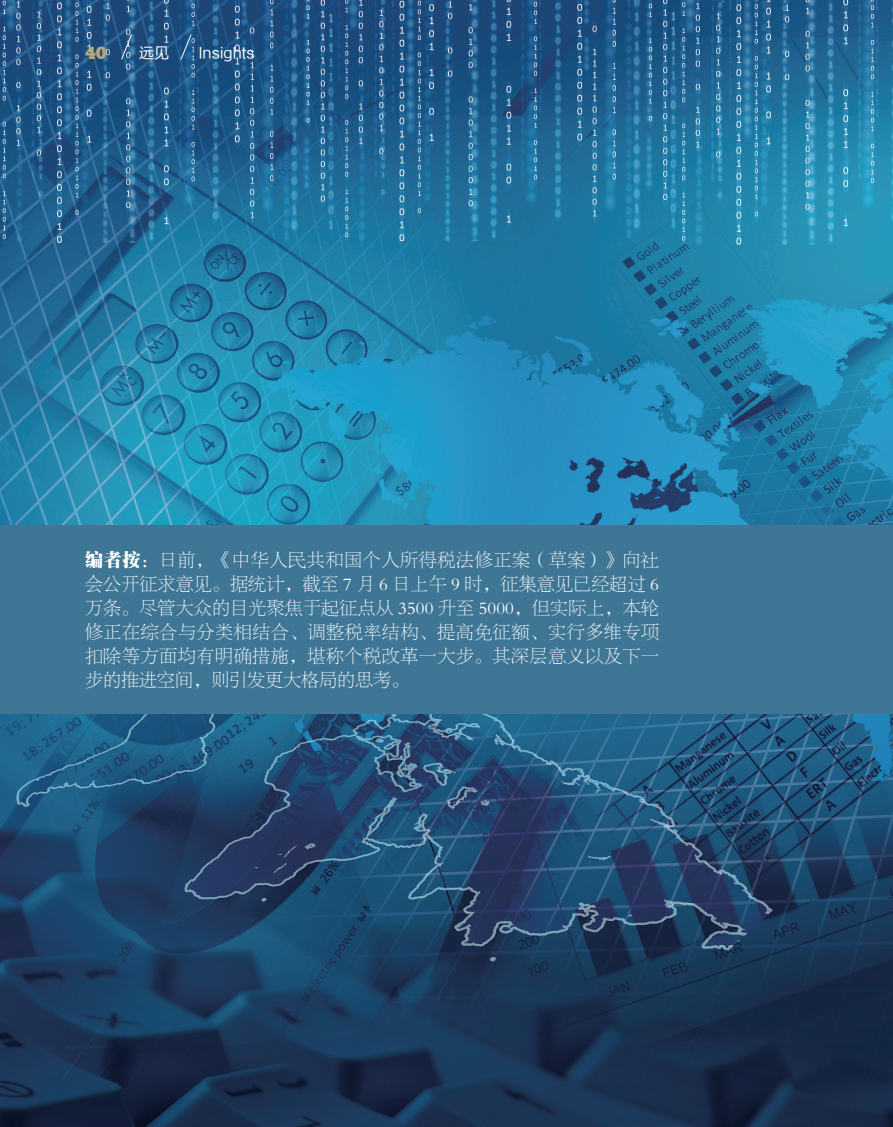
<style>
.page{position:relative;width:893px;height:1127px;background:#fff}
.page>*{position:absolute;margin:0;border:0;box-sizing:border-box;transform-origin:0 0}
.提文{font:18px/24px "FZBSJW GB1 0";letter-spacing:.03em;color:#fff;text-align:justify}
.t1{font:800 16.95px "Stymie BT";color:#b8a779}
.t2{font:15px "FZLTHJW GB1 0";color:#fff}
.s1{font-family:"Sungti EG Ultra GB"}
</style>
<div class="page">
<img style="left:0;top:0;width:893px;height:1127px">
<div style="left:0;top:525px;width:893px;height:188px;background:#3f7695"></div>
<svg style="left:180px;top:34px;width:12px;height:26px"></svg>
<svg style="left:121px;top:34px;width:11px;height:26px"></svg>
<p class="t1" style="left:85px;top:43px;width:23px">40</p>
<p class="t2" style="left:139px;top:45px;width:31px">远见</p>
<p class="t2" style="left:198px;top:45px;width:58px">Insights</p>
<p class="提文" style="left:85px;top:548px;width:576px"><span class="s1">编者按</span>：日前，《中华人民共和国个人所得税法修正案（草案）》向社会公开征求意见。据统计，截至 7 月 6 日上午 9 时，征集意见已经超过 6万条。尽管大众的目光聚焦于起征点从 3500 升至 5000，但实际上，本轮修正在综合与分类相结合、调整税率结构、提高免征额、实行多维专项扣除等方面均有明确措施，堪称个税改革一大步。其深层意义以及下一步的推进空间，则引发更大格局的思考。</p>
</div>
